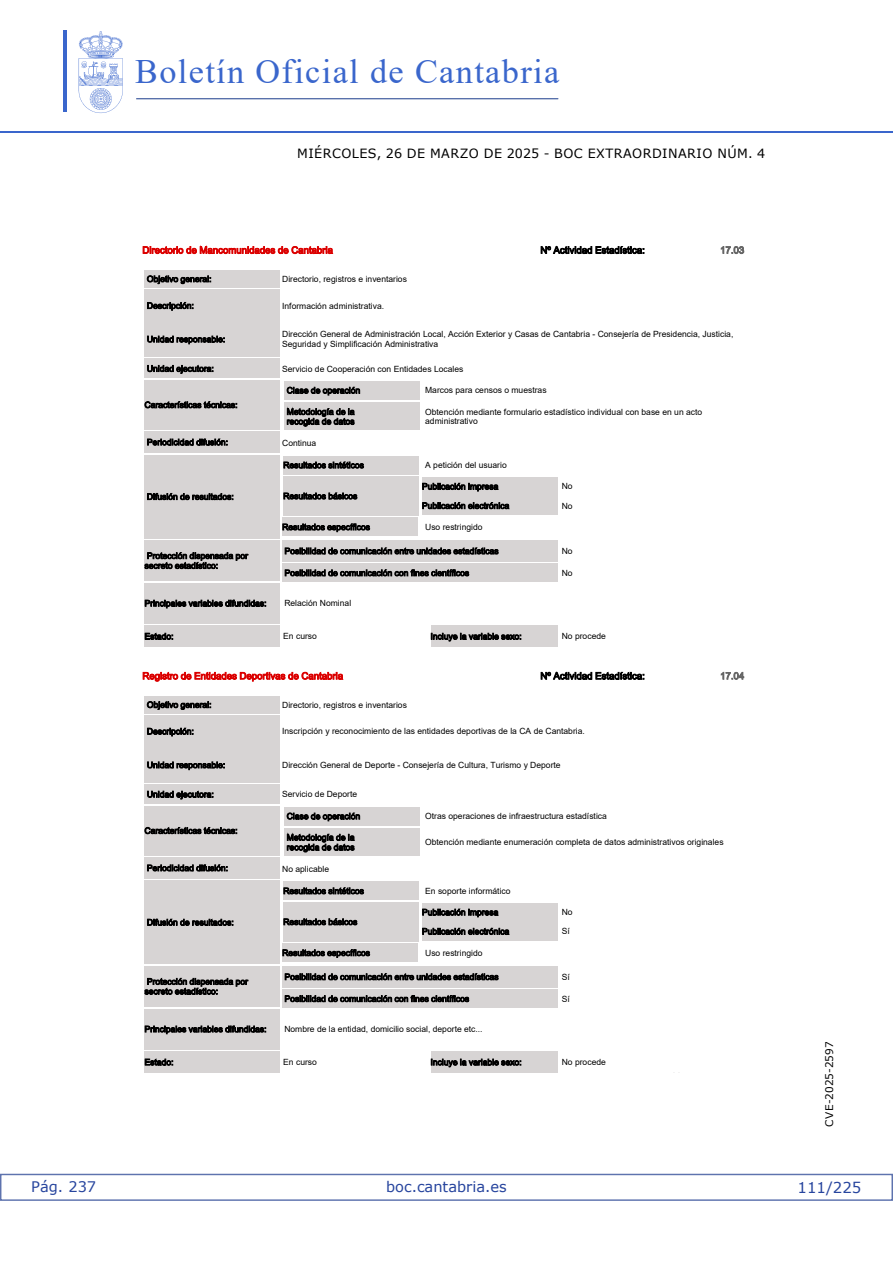
<style>
.page{position:relative;width:893px;height:1263px;background:#fff}
.page>*{position:absolute;margin:0;border:0;box-sizing:border-box;transform-origin:0 0}
.t1{font:34.2px "Times New Roman";letter-spacing:.04em;color:#3a66cc}
.t2{font:15px "Verdana 2";color:#27459e}
.t3{font:14.55px "Verdana 2";color:#27459e}
.t4{font:12.75px "Verdana 2";letter-spacing:.035em;color:#000}
.t5{font:10.5px "Verdana 2";color:#000}
.t6{font:9.6px "Arial 22";color:#db0000}
.t7{font:9.6px "Arial 22";color:#000}
.t8{font:9.6px "Arial 22";color:#666}
.t9{font:8.55px/9.8px "Arial 22";color:#000}
</style>
<div class="page">
<hr style="left:0;top:132px;width:893px;height:1px;background:#3a66cc">
<hr style="left:136px;top:99px;width:422px;height:1px;background:#2a4993">
<svg style="left:79px;top:31px;width:44px;height:82px"></svg>
<hr style="left:63px;top:30px;width:4px;height:82px;background:#3a66cc">
<div style="left:0;top:1174px;width:893px;height:27px;border:1px solid #5e73ae"></div>
<div style="left:145px;top:270px;width:135px;height:17px;background:#d7d4d4"></div>
<div style="left:145px;top:289px;width:135px;height:32px;background:#d7d4d4"></div>
<div style="left:145px;top:321px;width:135px;height:36px;background:#d7d4d4"></div>
<div style="left:145px;top:359px;width:135px;height:19px;background:#d7d4d4"></div>
<div style="left:145px;top:431px;width:135px;height:22px;background:#d7d4d4"></div>
<div style="left:145px;top:540px;width:135px;height:41px;background:#d7d4d4"></div>
<div style="left:282px;top:540px;width:275px;height:22px;background:#d7d4d4"></div>
<div style="left:282px;top:564px;width:275px;height:18px;background:#d7d4d4"></div>
<div style="left:284px;top:381px;width:136px;height:18px;background:#d7d4d4"></div>
<div style="left:284px;top:403px;width:136px;height:27px;background:#d7d4d4"></div>
<div style="left:145px;top:455px;width:135px;height:83px;background:#d7d4d4"></div>
<div style="left:145px;top:380px;width:135px;height:49px;background:#d7d4d4"></div>
<div style="left:283px;top:456px;width:136px;height:18px;background:#d7d4d4"></div>
<div style="left:283px;top:476px;width:136px;height:40px;background:#d7d4d4"></div>
<div style="left:282px;top:518px;width:136px;height:18px;background:#d7d4d4"></div>
<div style="left:422px;top:477px;width:135px;height:18px;background:#d7d4d4"></div>
<div style="left:422px;top:496px;width:135px;height:19px;background:#d7d4d4"></div>
<div style="left:145px;top:583px;width:135px;height:40px;background:#d7d4d4"></div>
<div style="left:145px;top:626px;width:135px;height:21px;background:#d7d4d4"></div>
<div style="left:430px;top:626px;width:127px;height:21px;background:#d7d4d4"></div>
<div style="left:145px;top:696px;width:135px;height:17px;background:#d7d4d4"></div>
<div style="left:145px;top:715px;width:135px;height:32px;background:#d7d4d4"></div>
<div style="left:145px;top:747px;width:135px;height:35px;background:#d7d4d4"></div>
<div style="left:145px;top:785px;width:135px;height:19px;background:#d7d4d4"></div>
<div style="left:145px;top:857px;width:135px;height:21px;background:#d7d4d4"></div>
<div style="left:145px;top:966px;width:135px;height:40px;background:#d7d4d4"></div>
<div style="left:282px;top:966px;width:275px;height:21px;background:#d7d4d4"></div>
<div style="left:282px;top:989px;width:275px;height:19px;background:#d7d4d4"></div>
<div style="left:284px;top:807px;width:136px;height:18px;background:#d7d4d4"></div>
<div style="left:284px;top:828px;width:136px;height:28px;background:#d7d4d4"></div>
<div style="left:145px;top:881px;width:135px;height:83px;background:#d7d4d4"></div>
<div style="left:145px;top:806px;width:135px;height:49px;background:#d7d4d4"></div>
<div style="left:283px;top:882px;width:136px;height:18px;background:#d7d4d4"></div>
<div style="left:283px;top:902px;width:136px;height:39px;background:#d7d4d4"></div>
<div style="left:282px;top:944px;width:136px;height:18px;background:#d7d4d4"></div>
<div style="left:422px;top:903px;width:135px;height:18px;background:#d7d4d4"></div>
<div style="left:422px;top:922px;width:135px;height:18px;background:#d7d4d4"></div>
<div style="left:145px;top:1009px;width:135px;height:40px;background:#d7d4d4"></div>
<div style="left:145px;top:1051px;width:135px;height:21px;background:#d7d4d4"></div>
<div style="left:430px;top:1051px;width:127px;height:21px;background:#d7d4d4"></div>
<h1 class="t1" style="left:135px;top:47px;width:425px">Boletín Oficial de Cantabria</h1>
<h3 class="t4" style="left:297px;top:144px;width:470px">MIÉRCOLES, 26 DE MARZO DE 2025 - BOC EXTRAORDINARIO NÚM. 4</h3>
<p class="t6" style="left:142px;top:243px;width:192px">Directorio de Mancomunidades de Cantabria</p>
<p class="t7" style="left:540px;top:243px;width:106px">Nº Actividad Estadística:</p>
<p class="t8" style="left:720px;top:243px;width:26px">17.03</p>
<p class="t9" style="left:147px;top:274px;width:66px">Objetivo general:</p>
<p class="t9" style="left:147px;top:301px;width:48px">Descripción:</p>
<p class="t9" style="left:147px;top:334px;width:80px">Unidad responsable:</p>
<p class="t9" style="left:147px;top:364px;width:68px">Unidad ejecutora:</p>
<p class="t9" style="left:145px;top:400px;width:94px">Características técnicas:</p>
<p class="t9" style="left:147px;top:437px;width:83px">Periodicidad difusión:</p>
<p class="t9" style="left:147px;top:492px;width:88px">Difusión de resultados:</p>
<p class="t9" style="left:145px;top:551px;width:105px">Protección dispensada por secreto estadístico:</p>
<p class="t9" style="left:282px;top:274px;width:126px">Directorio, registros e inventarios</p>
<p class="t9" style="left:282px;top:301px;width:103px">Información administrativa.</p>
<p class="t9" style="left:282px;top:329px;width:453px">Dirección General de Administración Local, Acción Exterior y Casas de Cantabria - Consejería de Presidencia, Justicia,<br>Seguridad y Simplificación Administrativa</p>
<p class="t9" style="left:282px;top:364px;width:183px">Servicio de Cooperación con Entidades Locales</p>
<p class="t9" style="left:425px;top:385px;width:123px">Marcos para censos o muestras</p>
<p class="t9" style="left:425px;top:407px;width:279px">Obtención mediante formulario estadístico individual con base en un acto administrativo</p>
<p class="t9" style="left:282px;top:438px;width:36px">Continua</p>
<p class="t9" style="left:287px;top:385px;width:75px">Clase de operación</p>
<p class="t9" style="left:287px;top:407px;width:69px">Metodología de la recogida de datos</p>
<p class="t9" style="left:283px;top:460px;width:82px">Resultados sintéticos</p>
<p class="t9" style="left:283px;top:491px;width:76px">Resultados básicos</p>
<p class="t9" style="left:282px;top:522px;width:89px">Resultados específicos</p>
<p class="t9" style="left:425px;top:460px;width:83px">A petición del usuario</p>
<p class="t9" style="left:422px;top:481px;width:78px">Publicación impresa</p>
<p class="t9" style="left:422px;top:501px;width:89px">Publicación electrónica</p>
<p class="t9" style="left:425px;top:522px;width:59px">Uso restringido</p>
<p class="t9" style="left:285px;top:546px;width:215px">Posibilidad de comunicación entre unidades estadísticas</p>
<p class="t9" style="left:285px;top:568px;width:186px">Posibilidad de comunicación con fines científicos</p>
<p class="t9" style="left:562px;top:481px;width:12px">No</p>
<p class="t9" style="left:562px;top:501px;width:12px">No</p>
<p class="t9" style="left:562px;top:546px;width:12px">No</p>
<p class="t9" style="left:562px;top:568px;width:12px">No</p>
<p class="t9" style="left:145px;top:598px;width:123px">Principales variables difundidas:</p>
<p class="t9" style="left:145px;top:631px;width:30px">Estado:</p>
<p class="t9" style="left:284px;top:598px;width:68px">Relación Nominal</p>
<p class="t9" style="left:283px;top:631px;width:35px">En curso</p>
<p class="t9" style="left:430px;top:631px;width:93px">Incluye la variable sexo:</p>
<p class="t9" style="left:562px;top:631px;width:46px">No procede</p>
<p class="t7" style="left:540px;top:669px;width:106px">Nº Actividad Estadística:</p>
<p class="t8" style="left:720px;top:669px;width:26px">17.04</p>
<p class="t6" style="left:142px;top:669px;width:202px">Registro de Entidades Deportivas de Cantabria</p>
<p class="t9" style="left:147px;top:700px;width:66px">Objetivo general:</p>
<p class="t9" style="left:147px;top:726px;width:48px">Descripción:</p>
<p class="t9" style="left:147px;top:760px;width:80px">Unidad responsable:</p>
<p class="t9" style="left:147px;top:789px;width:68px">Unidad ejecutora:</p>
<p class="t9" style="left:145px;top:826px;width:94px">Características técnicas:</p>
<p class="t9" style="left:147px;top:863px;width:83px">Periodicidad difusión:</p>
<p class="t9" style="left:147px;top:917px;width:88px">Difusión de resultados:</p>
<p class="t9" style="left:145px;top:976px;width:105px">Protección dispensada por secreto estadístico:</p>
<p class="t9" style="left:145px;top:1024px;width:123px">Principales variables difundidas:</p>
<p class="t9" style="left:145px;top:1057px;width:30px">Estado:</p>
<p class="t9" style="left:282px;top:700px;width:126px">Directorio, registros e inventarios</p>
<p class="t9" style="left:282px;top:726px;width:304px">Inscripción y reconocimiento de las entidades deportivas de la CA de Cantabria.</p>
<p class="t9" style="left:282px;top:760px;width:280px">Dirección General de Deporte - Consejería de Cultura, Turismo y Deporte</p>
<p class="t9" style="left:282px;top:789px;width:76px">Servicio de Deporte</p>
<p class="t9" style="left:425px;top:811px;width:183px">Otras operaciones de infraestructura estadística</p>
<p class="t9" style="left:425px;top:837px;width:300px">Obtención mediante enumeración completa de datos administrativos originales</p>
<p class="t9" style="left:282px;top:864px;width:48px">No aplicable</p>
<p class="t9" style="left:287px;top:811px;width:75px">Clase de operación</p>
<p class="t9" style="left:287px;top:832px;width:69px">Metodología de la recogida de datos</p>
<p class="t9" style="left:283px;top:886px;width:82px">Resultados sintéticos</p>
<p class="t9" style="left:283px;top:917px;width:76px">Resultados básicos</p>
<p class="t9" style="left:282px;top:948px;width:89px">Resultados específicos</p>
<p class="t9" style="left:425px;top:886px;width:87px">En soporte informático</p>
<p class="t9" style="left:422px;top:907px;width:78px">Publicación impresa</p>
<p class="t9" style="left:422px;top:926px;width:89px">Publicación electrónica</p>
<p class="t9" style="left:425px;top:948px;width:59px">Uso restringido</p>
<p class="t9" style="left:285px;top:972px;width:215px">Posibilidad de comunicación entre unidades estadísticas</p>
<p class="t9" style="left:285px;top:994px;width:186px">Posibilidad de comunicación con fines científicos</p>
<p class="t9" style="left:562px;top:907px;width:12px">No</p>
<p class="t9" style="left:562px;top:926px;width:10px">Sí</p>
<p class="t9" style="left:562px;top:972px;width:10px">Sí</p>
<p class="t9" style="left:562px;top:994px;width:10px">Sí</p>
<p class="t9" style="left:284px;top:1024px;width:200px">Nombre de la entidad, domicilio social, deporte etc...</p>
<p class="t9" style="left:283px;top:1057px;width:35px">En curso</p>
<p class="t9" style="left:430px;top:1057px;width:93px">Incluye la variable sexo:</p>
<p class="t9" style="left:562px;top:1057px;width:46px">No procede</p>
<h3 class="t3" style="left:31px;top:1177px;width:66px">Pág. 237</h3>
<h3 class="t3" style="left:386px;top:1177px;width:122px">boc.cantabria.es</h3>
<p class="t5" style="left:822px;top:1126px;width:87px;rotate:-90deg">CVE-2025-2597</p>
<h2 class="t2" style="left:797px;top:1177px;width:66px">111/225</h2>
</div>
